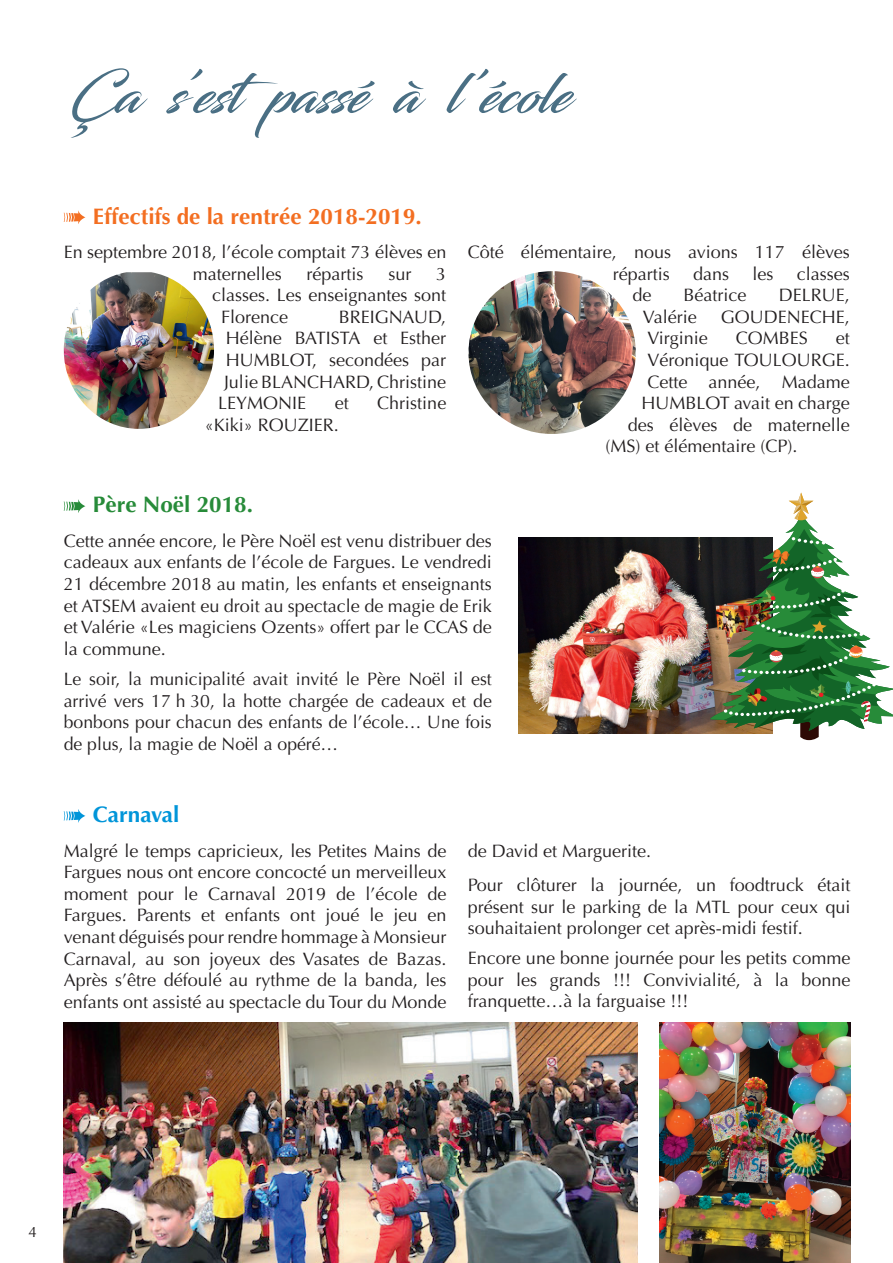
<style>
.page{position:relative;width:893px;height:1263px;background:#fff}
.page>*{position:absolute;margin:0;border:0;box-sizing:border-box;transform-origin:0 0}
.t1{font:54px "Blacksword";color:#4a6f84}
.t2{font:700 22.5px "Optima";color:#f36e21}
.t3{font:700 22.5px "Optima";color:#278b39}
.t4{font:700 22.5px "Optima";color:#0095d9}
.t5{font:18px/21.6px "Optima";color:#231f20}
.t6{font:15px "Optima";color:#231f20}
</style>
<div class="page">
<svg style="left:64px;top:211px;width:21px;height:13px"></svg>
<svg style="left:64px;top:499px;width:21px;height:14px"></svg>
<svg style="left:64px;top:809px;width:21px;height:14px"></svg>
<img style="left:64px;top:1022px;width:574px;height:241px">
<img style="left:659px;top:1022px;width:191px;height:241px">
<img style="left:519px;top:538px;width:191px;height:195px">
<img style="left:468px;top:271px;width:168px;height:163px">
<img style="left:64px;top:272px;width:150px;height:157px">
<svg style="left:710px;top:492px;width:183px;height:248px"></svg>
<h1 class="t1" style="left:69px;top:62px;width:503px">Ça s’estpassé à l’école</h1>
<p class="t2" style="left:93px;top:203px;width:330px">Effectifs de la rentrée 2018-2019.</p>
<p class="t5" style="left:193px;top:241px;width:255px;text-indent:-129px">En septembre 2018, l’école comptait 73 élèves en maternelles</p>
<p class="t5" style="left:307px;top:263px;width:59px">répartis</p>
<p class="t5" style="left:388px;top:263px;width:25px">sur</p>
<p class="t5" style="left:436px;top:263px;width:12px">3</p>
<p class="t5" style="left:212px;top:285px;width:235px">classes. Les enseignantes sont</p>
<p class="t5" style="left:221px;top:306px;width:69px">Florence</p>
<p class="t5" style="left:339px;top:306px;width:109px">BREIGNAUD,</p>
<p class="t5" style="left:226px;top:328px;width:222px">Hélène BATISTA et Esther</p>
<p class="t5" style="left:226px;top:349px;width:222px">HUMBLOT, secondées par</p>
<p class="t5" style="left:224px;top:371px;width:224px">Julie BLANCHARD, Christine</p>
<p class="t5" style="left:218px;top:393px;width:90px">LEYMONIE</p>
<p class="t5" style="left:335px;top:393px;width:16px">et</p>
<p class="t5" style="left:377px;top:393px;width:71px">Christine</p>
<p class="t5" style="left:205px;top:414px;width:136px">«Kiki» ROUZIER.</p>
<p class="t5" style="left:613px;top:241px;width:238px;text-indent:-145px">Côté élémentaire, nous avions 117 élèves répartis</p>
<p class="t5" style="left:693px;top:263px;width:38px">dans</p>
<p class="t5" style="left:752px;top:263px;width:23px">les</p>
<p class="t5" style="left:797px;top:263px;width:55px">classes</p>
<p class="t5" style="left:632px;top:285px;width:21px">de</p>
<p class="t5" style="left:684px;top:285px;width:64px">Béatrice</p>
<p class="t5" style="left:779px;top:285px;width:73px">DELRUE,</p>
<p class="t5" style="left:643px;top:306px;width:56px">Valérie</p>
<p class="t5" style="left:721px;top:306px;width:131px">GOUDENECHE,</p>
<p class="t5" style="left:647px;top:328px;width:62px">Virginie</p>
<p class="t5" style="left:736px;top:328px;width:73px">COMBES</p>
<p class="t5" style="left:836px;top:328px;width:16px">et</p>
<p class="t5" style="left:647px;top:349px;width:204px">Véronique TOULOURGE.</p>
<p class="t5" style="left:647px;top:371px;width:204px">Cette année, Madame</p>
<p class="t5" style="left:641px;top:393px;width:210px">HUMBLOT avait en charge</p>
<p class="t5" style="left:628px;top:414px;width:224px">des élèves de maternelle</p>
<p class="t5" style="left:605px;top:436px;width:194px">(MS) et élémentaire (CP).</p>
<p class="t3" style="left:93px;top:492px;width:162px">Père Noël 2018.</p>
<p class="t5" style="left:64px;top:530px;width:430px;text-align:justify">Cette année encore, le Père Noël est venu distribuer des cadeaux aux enfants de l’école de Fargues. Le vendredi 21 décembre 2018 au matin, les enfants et enseignants et ATSEM avaient eu droit au spectacle de magie de Erik et Valérie «Les magiciens Ozents» offert par le CCAS de la commune.</p>
<p class="t5" style="left:64px;top:668px;width:430px;text-align:justify">Le soir, la municipalité avait invité le Père Noël il est arrivé vers 17 h 30, la hotte chargée de cadeaux et de bonbons pour chacun des enfants de l’école… Une fois de plus, la magie de Noël a opéré…</p>
<p class="t4" style="left:93px;top:801px;width:88px">Carnaval</p>
<p class="t5" style="left:64px;top:840px;width:384px;text-align:justify">Malgré le temps capricieux, les Petites Mains de Fargues nous ont encore concocté un merveilleux moment pour le Carnaval 2019 de l’école de Fargues. Parents et enfants ont joué le jeu en venant déguisés pour rendre hommage à Monsieur Carnaval, au son joyeux des Vasates de Bazas.<br>Après s’être défoulé au rythme de la banda, les enfants ont assisté au spectacle du Tour du Monde</p>
<p class="t5" style="left:468px;top:833px;width:384px;line-height:34.3px">de David et Marguerite.<br>Pour clôturer la journée, un foodtruck était</p>
<p class="t5" style="left:468px;top:896px;width:384px">présent sur le parking de la MTL pour ceux qui souhaitaient prolonger cet après-midi festif.</p>
<p class="t5" style="left:468px;top:947px;width:384px;text-align:justify">Encore une bonne journée pour les petits comme pour les grands !!! Convivialité, à la bonne franquette…à la farguaise !!!</p>
<p class="t6" style="left:29px;top:1224px;width:10px">4</p>
</div>
